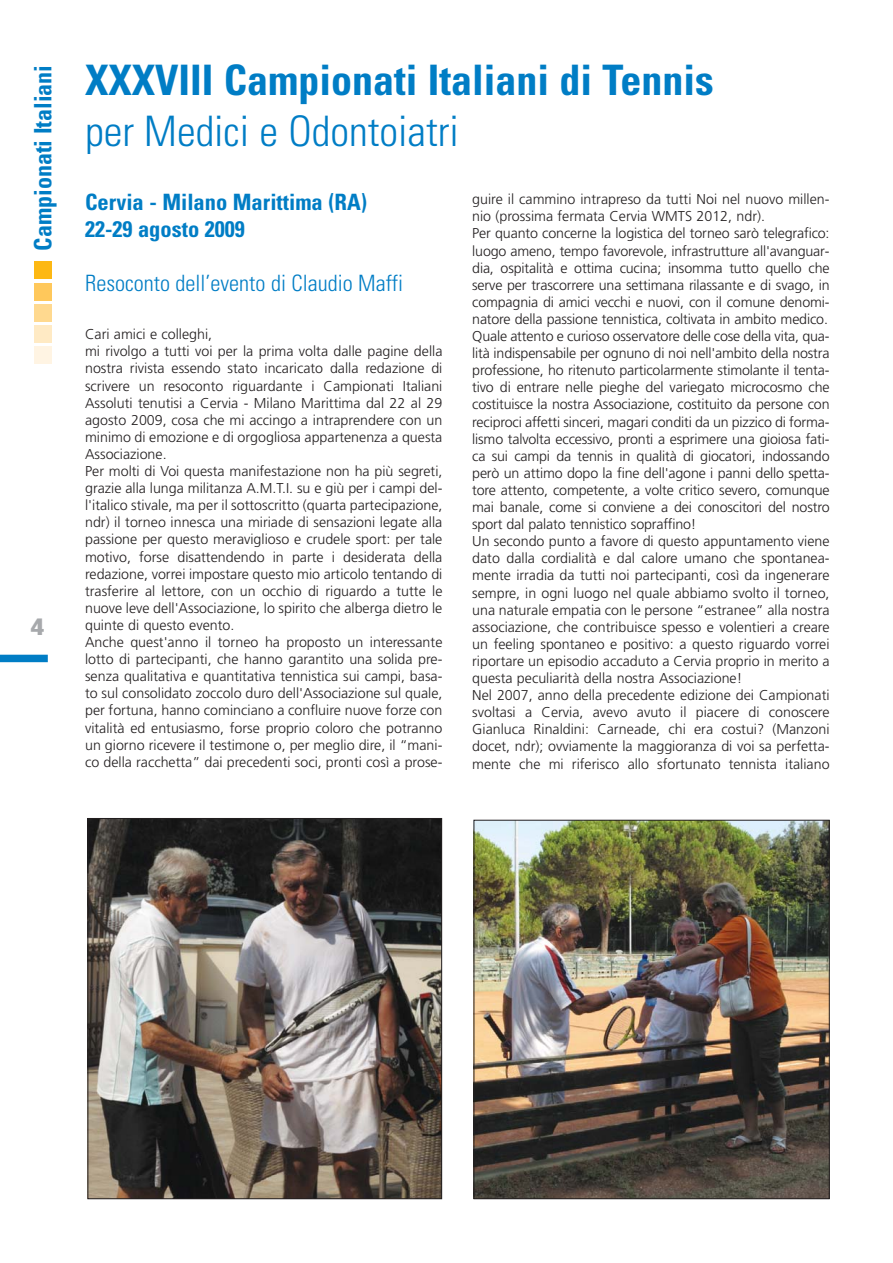
<style>
.page{position:relative;width:893px;height:1263px;background:#fff}
.page>*{position:absolute;margin:0;border:0;box-sizing:border-box;transform-origin:0 0}
.t1{font:700 condensed 42px "Univers";color:#007dc5}
.t2{font:300 condensed 42px "Univers";color:#007dc5}
.t3{font:700 condensed 24px "Univers";color:#007dc5}
.t4{font:700 condensed 22.5px/27px "Univers";color:#007dc5}
.t5{font:300 condensed 22.5px "Univers";color:#007dc5}
.t6{font:900 condensed 22.5px "Helvetica";color:#a7a9ac;scale:1.2 1}
.t7{font:300 14.25px/17.1px "Frutiger";color:#231f20}
</style>
<div class="page">
<div style="left:0;top:655px;width:48px;height:7px;background:#007dc5"></div>
<div style="left:35px;top:262px;width:17px;height:17px;background:#fdb813"></div>
<div style="left:35px;top:283px;width:17px;height:17px;background:#ffc85b"></div>
<div style="left:35px;top:304px;width:17px;height:17px;background:#ffd98f"></div>
<div style="left:35px;top:326px;width:17px;height:17px;background:#ffeac4"></div>
<div style="left:35px;top:347px;width:17px;height:17px;background:#fff4e3"></div>
<img style="left:90px;top:820px;width:350px;height:377px">
<div style="left:88px;top:818px;width:354px;height:381px;border:1px solid #231f20"></div>
<img style="left:475px;top:822px;width:352px;height:375px">
<div style="left:473px;top:820px;width:356px;height:379px;border:1px solid #231f20"></div>
<h2 class="t3" style="left:34px;top:251px;width:187px;rotate:-90deg">Campionati Italiani</h2>
<h1 class="t1" style="left:85px;top:65px;width:630px">XXXVIII Campionati Italiani di Tennis</h1>
<h1 class="t2" style="left:85px;top:115px;width:375px">per Medici e Odontoiatri</h1>
<h3 class="t4" style="left:85px;top:191px;width:283px">Cervia - Milano Marittima (RA)<br>22-29 agosto 2009</h3>
<h3 class="t5" style="left:85px;top:275px;width:319px">Resoconto dell’evento di Claudio Maffi</h3>
<p class="t7" style="left:85px;top:327px;width:359px">Cari amici e colleghi,<br>mi rivolgo a tutti voi per la prima volta dalle pagine della nostra rivista essendo stato incaricato dalla redazione di scrivere un resoconto riguardante i Campionati Italiani Assoluti tenutisi a Cervia - Milano Marittima dal 22 al 29 agosto 2009, cosa che mi accingo a intraprendere con un minimo di emozione e di orgogliosa appartenenza a questa Associazione.<br>Per molti di Voi questa manifestazione non ha più segreti, grazie alla lunga militanza A.M.T.I. su e giù per i campi del&shy;l'italico stivale, ma per il sottoscritto (quarta partecipazione, ndr) il torneo innesca una miriade di sensazioni legate alla passione per questo meraviglioso e crudele sport: per tale motivo, forse disattendendo in parte i desiderata della redazione, vorrei impostare questo mio articolo tentando di trasferire al lettore, con un occhio di riguardo a tutte le nuove leve dell'Associazione, lo spirito che alberga dietro le quinte di questo evento.<br>Anche quest'anno il torneo ha proposto un interessante lotto di partecipanti, che hanno garantito una solida pre&shy;senza qualitativa e quantitativa tennistica sui campi, basa&shy;to sul consolidato zoccolo duro dell'Associazione sul quale, per fortuna, hanno cominciano a confluire nuove forze con vitalità ed entusiasmo, forse proprio coloro che potranno un giorno ricevere il testimone o, per meglio dire, il “mani&shy;co della racchetta” dai precedenti soci, pronti così a prose-</p>
<p class="t7" style="left:472px;top:192px;width:359px">guire il cammino intrapreso da tutti Noi nel nuovo millen&shy;nio (prossima fermata Cervia WMTS 2012, ndr).<br>Per quanto concerne la logistica del torneo sarò telegrafico: luogo ameno, tempo favorevole, infrastrutture all'avanguar&shy;dia, ospitalità e ottima cucina; insomma tutto quello che serve per trascorrere una settimana rilassante e di svago, in compagnia di amici vecchi e nuovi, con il comune denomi&shy;natore della passione tennistica, coltivata in ambito medico.<br>Quale attento e curioso osservatore delle cose della vita, qua&shy;lità indispensabile per ognuno di noi nell'ambito della nostra professione, ho ritenuto particolarmente stimolante il tenta&shy;tivo di entrare nelle pieghe del variegato microcosmo che costituisce la nostra Associazione, costituito da persone con reciproci affetti sinceri, magari conditi da un pizzico di forma&shy;lismo talvolta eccessivo, pronti a esprimere una gioiosa fati&shy;ca sui campi da tennis in qualità di giocatori, indossando però un attimo dopo la fine dell'agone i panni dello spetta&shy;tore attento, competente, a volte critico severo, comunque mai banale, come si conviene a dei conoscitori del nostro sport dal palato tennistico sopraffino!<br>Un secondo punto a favore di questo appuntamento viene dato dalla cordialità e dal calore umano che spontanea&shy;mente irradia da tutti noi partecipanti, così da ingenerare sempre, in ogni luogo nel quale abbiamo svolto il torneo, una naturale empatia con le persone “estranee” alla nostra associazione, che contribuisce spesso e volentieri a creare un feeling spontaneo e positivo: a questo riguardo vorrei riportare un episodio accaduto a Cervia proprio in merito a questa peculiarità della nostra Associazione!<br>Nel 2007, anno della precedente edizione dei Campionati svoltasi a Cervia, avevo avuto il piacere di conoscere Gianluca Rinaldini: Carneade, chi era costui? (Manzoni docet, ndr); ovviamente la maggioranza di voi sa perfetta&shy;mente che mi riferisco allo sfortunato tennista italiano</p>
<h3 class="t6" style="left:31px;top:618px;width:13px">4</h3>
</div>
